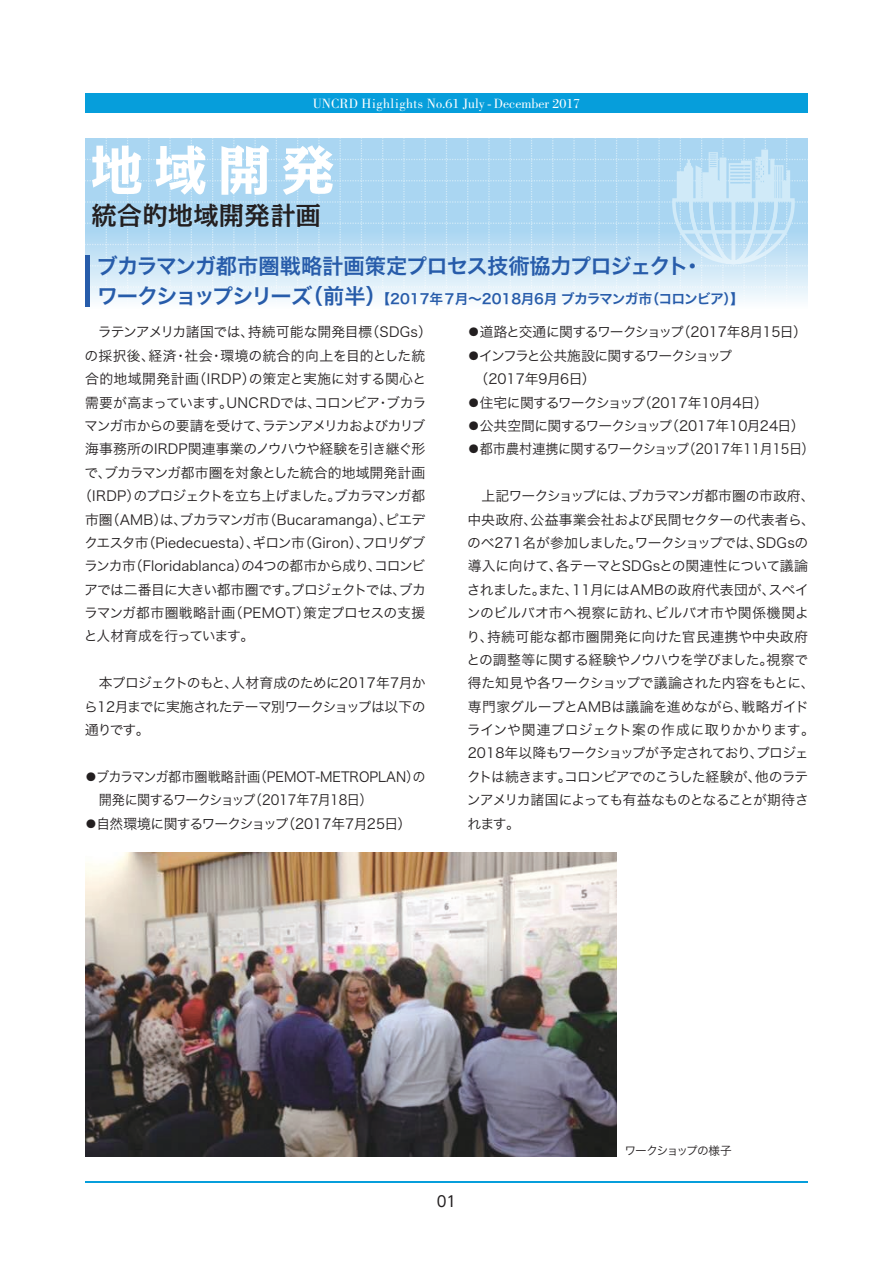
<style>
.page{position:relative;width:893px;height:1263px;background:#fff}
.page>*{position:absolute;margin:0;border:0;box-sizing:border-box;transform-origin:0 0}
.t1{font:700 53.1px "Kakumin Pro";color:#fff}
.t2{font:500 25.5px "Kakumin Pro";color:#231f20}
.t3{font:21.3px "Hira Kaku Pro N W6";letter-spacing:-.035em;color:#275caa}
.t4{font:14.85px "UD Shin Go Pro";color:#231f20}
.t5{font:13.8px/23.4px "Hira Kaku Pro N W3";letter-spacing:-.025em;color:#231f20;text-align:justify}
.t6{font:13.8px/23.4px "Hira Kaku Pro N W3";color:#231f20}
.t7{font:13.8px "Hira Kaku Pro N W3";letter-spacing:.005em;color:#231f20}
.t8{font:13.8px/23.4px "Hira Kaku Pro N W3";letter-spacing:-.055em;color:#231f20}
.t9{font:13.8px "Hira Kaku Pro N W3";letter-spacing:-.045em;color:#231f20}
.t10{font:13.8px "Hira Kaku Pro N W6";letter-spacing:-.04em;color:#275caa}
.t11{font:13.8px "Bodoni";color:#fff}
.t12{font:13.8px "Hira Kaku Pro N W3";letter-spacing:-.05em;color:#231f20}
.t13{font:13.8px "Hira Kaku Pro N W3";letter-spacing:.035em;color:#231f20}
.t14{font:13.8px "Hira Kaku Pro N W3";letter-spacing:-.08em;color:#231f20}
.t15{font:13.8px "Hira Kaku Pro N W3";letter-spacing:.03em;color:#231f20}
.t16{font:13.8px "Hira Kaku Pro N W3";letter-spacing:-.005em;color:#231f20}
.t17{font:13.8px "Hira Kaku Pro N W3";letter-spacing:-.065em;color:#231f20}
.t18{font:11.7px "Hira Kaku Pro N W3";letter-spacing:-.065em;color:#231f20}
.s1{font-size:21.3px}
</style>
<div class="page">
<svg style="left:85px;top:138px;width:723px;height:169px;background:#bfe0f4"></svg>
<img style="left:85px;top:853px;width:532px;height:304px">
<hr style="left:85px;top:255px;width:4px;height:51px;background:#275caa">
<hr style="left:85px;top:1181px;width:723px;height:1px;background:#069edb">
<div style="left:85px;top:94px;width:723px;height:19px;background:#069edb"></div>
<p class="t11" style="left:313px;top:96px;width:269px">UNCRD Highlights No.61 July - December 2017</p>
<h1 class="t1" style="left:90px;top:128px;width:246px">地域開発</h1>
<h2 class="t2" style="left:91px;top:195px;width:231px">統合的地域開発計画</h2>
<h3 class="t3" style="left:97px;top:247px;width:608px">ブカラマンガ都市圏戦略計画策定プロセス技術協力プロジェクト・</h3>
<p class="t10" style="left:97px;top:286px;width:649px"><span class="s1">ワークショップシリーズ（前半）</span>【2017年７月～2018月6月 ブカラマンガ市（コロンビア）】</p>
<p class="t5" style="left:98px;top:320px;width:336px">ラテンアメリカ諸国では、持続可能な開発目標（SDGs）</p>
<p class="t6" style="left:85px;top:343px;width:342px">の採択後、経済・社会・環境の統合的向上を目的とした統</p>
<p class="t13" style="left:85px;top:367px;width:343px">合的地域開発計画（IRDP）の策定と実施に対する関心と</p>
<p class="t5" style="left:85px;top:390px;width:343px">需要が高まっています。UNCRDでは、コロンビア・ブカラ</p>
<p class="t14" style="left:84px;top:413px;width:342px">マンガ市からの要請を受けて、ラテンアメリカおよびカリブ</p>
<p class="t5" style="left:85px;top:436px;width:342px">海事務所のIRDP関連事業のノウハウや経験を引き継ぐ形</p>
<p class="t16" style="left:84px;top:460px;width:342px">で、ブカラマンガ都市圏を対象とした統合的地域開発計画</p>
<p class="t8" style="left:78px;top:483px;width:349px">（IRDP）のプロジェクトを立ち上げました。ブカラマンガ都</p>
<p class="t7" style="left:85px;top:507px;width:342px">市圏（AMB）は、ブカラマンガ市（Bucaramanga）、ピエデ</p>
<p class="t7" style="left:84px;top:530px;width:342px">クエスタ市（Piedecuesta）、ギロン市（Giron）、フロリダブ</p>
<p class="t5" style="left:84px;top:553px;width:343px">ランカ市（Floridablanca）の4つの都市から成り、コロンビ</p>
<p class="t5" style="left:84px;top:577px;width:343px">アでは二番目に大きい都市圏です。プロジェクトでは、ブカ</p>
<p class="t15" style="left:84px;top:601px;width:343px">ラマンガ都市圏戦略計画（PEMOT）策定プロセスの支援</p>
<p class="t17" style="left:84px;top:624px;width:172px">と人材育成を行っています。</p>
<p class="t5" style="left:84px;top:670px;width:343px;text-indent:15px">本プロジェクトのもと、人材育成のために2017年7月から12月までに実施されたテーマ別ワークショップは以下の通りです。</p>
<p class="t6" style="left:99px;top:764px;width:328px;text-indent:-15px">●ブカラマンガ都市圏戦略計画（PEMOT-METROPLAN）の開発に関するワークショップ（2017年7月18日）</p>
<p class="t9" style="left:84px;top:811px;width:329px">●自然環境に関するワークショップ（2017年7月25日）</p>
<p class="t12" style="left:467px;top:320px;width:342px">●道路と交通に関するワークショップ（2017年8月15日）</p>
<p class="t8" style="left:467px;top:343px;width:267px">●インフラと公共施設に関するワークショップ　（2017年9月6日）</p>
<p class="t9" style="left:467px;top:390px;width:302px">●住宅に関するワークショップ（2017年10月4日）</p>
<p class="t5" style="left:467px;top:413px;width:339px">●公共空間に関するワークショップ（2017年10月24日）</p>
<p class="t5" style="left:467px;top:437px;width:349px">●都市農村連携に関するワークショップ（2017年11月15日）</p>
<p class="t5" style="left:467px;top:483px;width:350px;text-align:left;text-indent:15px">上記ワークショップには、ブカラマンガ都市圏の市政府、中央政府、公益事業会社および民間セクターの代表者ら、のべ271名が参加しました。ワークショップでは、SDGsの導入に向けて、各テーマとSDGsとの関連性について議論されました。また、11月にはAMBの政府代表団が、スペインのビルバオ市へ視察に訪れ、ビルバオ市や関係機関より、持続可能な都市圏開発に向けた官民連携や中央政府との調整等に関する経験やノウハウを学びました。視察で得た知見や各ワークショップで議論された内容をもとに、専門家グループとAMBは議論を進めながら、戦略ガイドラインや関連プロジェクト案の作成に取りかかります。<br>2018年以降もワークショップが予定されており、プロジェクトは続きます。コロンビアでのこうした経験が、他のラテンアメリカ諸国によっても有益なものとなることが期待されます。</p>
<p class="t4" style="left:437px;top:1189px;width:21px">01</p>
<p class="t18" style="left:624px;top:1140px;width:109px">ワークショップの様子</p>
</div>
